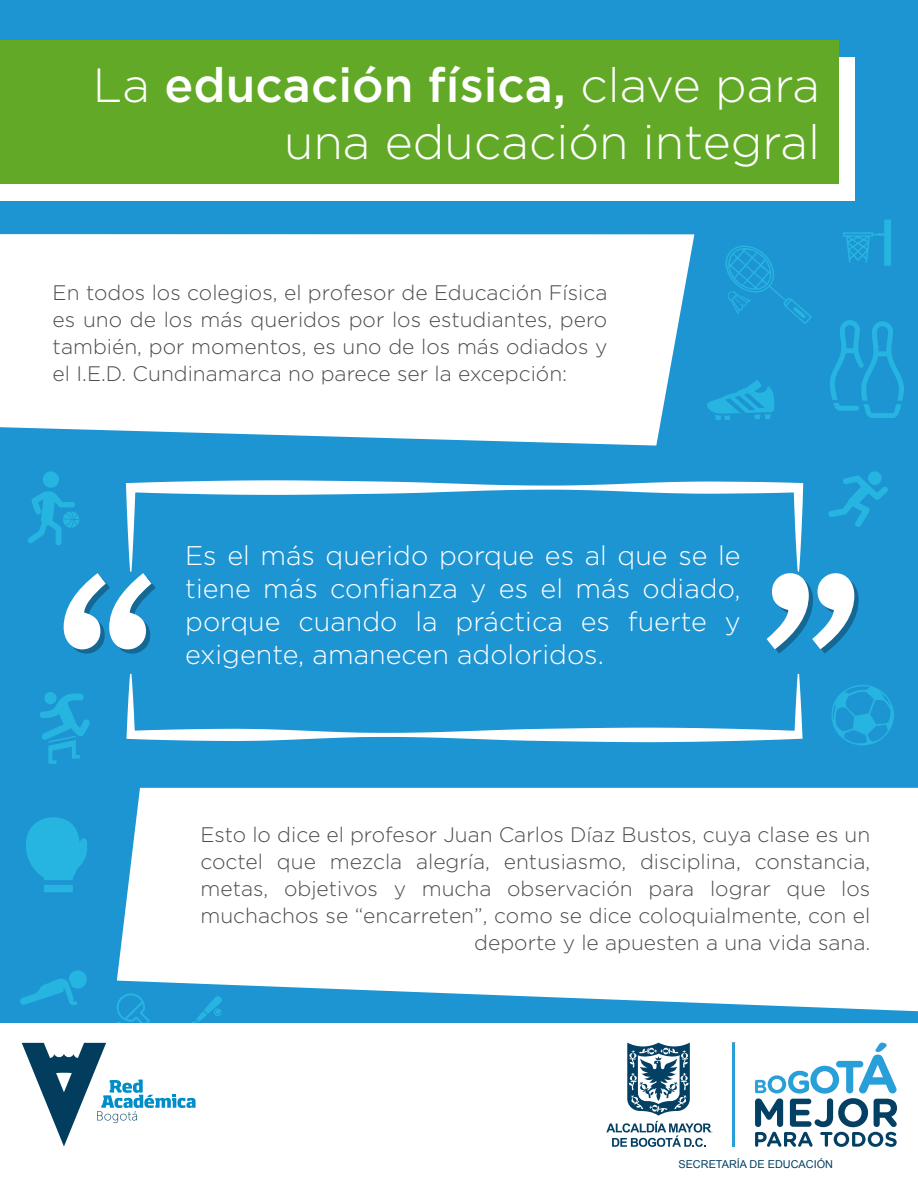
<style>
.page{position:relative;width:918px;height:1188px;background:#1e95d3}
.page>*{position:absolute;margin:0;border:0;box-sizing:border-box;transform-origin:0 0}
.t1{font:300 48px/57.6px "Gotham";color:#fff;text-align:right}
.t2{font:300 27px/33px "Gotham";color:#fff;text-align:justify}
.t3{font:300 21px/27px "Gotham";color:#4d4d4d;text-align:justify}
.t4{font:10.95px "Arial";color:#034064}
.s1{font-weight:500}
</style>
<div class="page">
<svg style="left:0;top:234px;width:694px;height:212px;background:#eff7fb"></svg>
<div style="left:0;top:58px;width:855px;height:143px;background:#fff"></div>
<div style="left:0;top:40px;width:838px;height:143px;background:#62a927"></div>
<svg style="left:117px;top:788px;width:801px;height:223px;background:#eef7fb"></svg>
<svg style="left:828px;top:471px;width:60px;height:56px"></svg>
<svg style="left:117px;top:993px;width:33px;height:30px"></svg>
<svg style="left:832px;top:685px;width:62px;height:61px"></svg>
<svg style="left:830px;top:320px;width:74px;height:98px"></svg>
<svg style="left:191px;top:996px;width:31px;height:27px"></svg>
<svg style="left:707px;top:380px;width:67px;height:40px"></svg>
<svg style="left:726px;top:246px;width:86px;height:78px"></svg>
<svg style="left:26px;top:817px;width:61px;height:75px"></svg>
<svg style="left:20px;top:970px;width:67px;height:35px"></svg>
<svg style="left:28px;top:471px;width:51px;height:74px"></svg>
<svg style="left:40px;top:692px;width:50px;height:72px"></svg>
<svg style="left:843px;top:220px;width:48px;height:46px"></svg>
<div style="left:0;top:1023px;width:918px;height:165px;background:#fff"></div>
<svg style="left:22px;top:1043px;width:174px;height:104px"></svg>
<hr style="left:732px;top:1043px;width:2px;height:104px;background:#299fda">
<svg style="left:755px;top:1043px;width:142px;height:104px"></svg>
<svg style="left:606px;top:1043px;width:106px;height:104px"></svg>
<svg style="left:126px;top:480px;width:677px;height:92px"></svg>
<svg style="left:127px;top:674px;width:676px;height:68px"></svg>
<svg style="left:64px;top:573px;width:92px;height:81px"></svg>
<svg style="left:767px;top:573px;width:92px;height:81px"></svg>
<h1 class="t1" style="left:93px;top:55px;width:729px">La <span class="s1">educación física,</span> clave para una educación integral</h1>
<p class="t3" style="left:53px;top:279px;width:556px">En todos los colegios, el profesor de Educación Física es uno de los más queridos por los estudiantes, pero también, por momentos, es uno de los más odiados y el I.E.D. Cundinamarca no parece ser la excepción:</p>
<p class="t2" style="left:185px;top:538px;width:557px">Es el más querido porque es al que se le tiene más confianza y es el más odiado, porque cuando la práctica es fuerte y exigente, amanecen adoloridos.</p>
<p class="t3" style="left:200px;top:820px;width:671px;text-align:right">Esto lo dice el profesor Juan Carlos Díaz Bustos, cuya clase es un coctel que mezcla alegría, entusiasmo, disciplina, constancia, metas, objetivos y mucha observación para lograr que los muchachos se “encarreten”, como se dice coloquialmente, con el deporte y le apuesten a una vida sana.</p>
<p class="t4" style="left:678px;top:1157px;width:156px">SECRETARÍA DE EDUCACIÓN</p>
</div>
